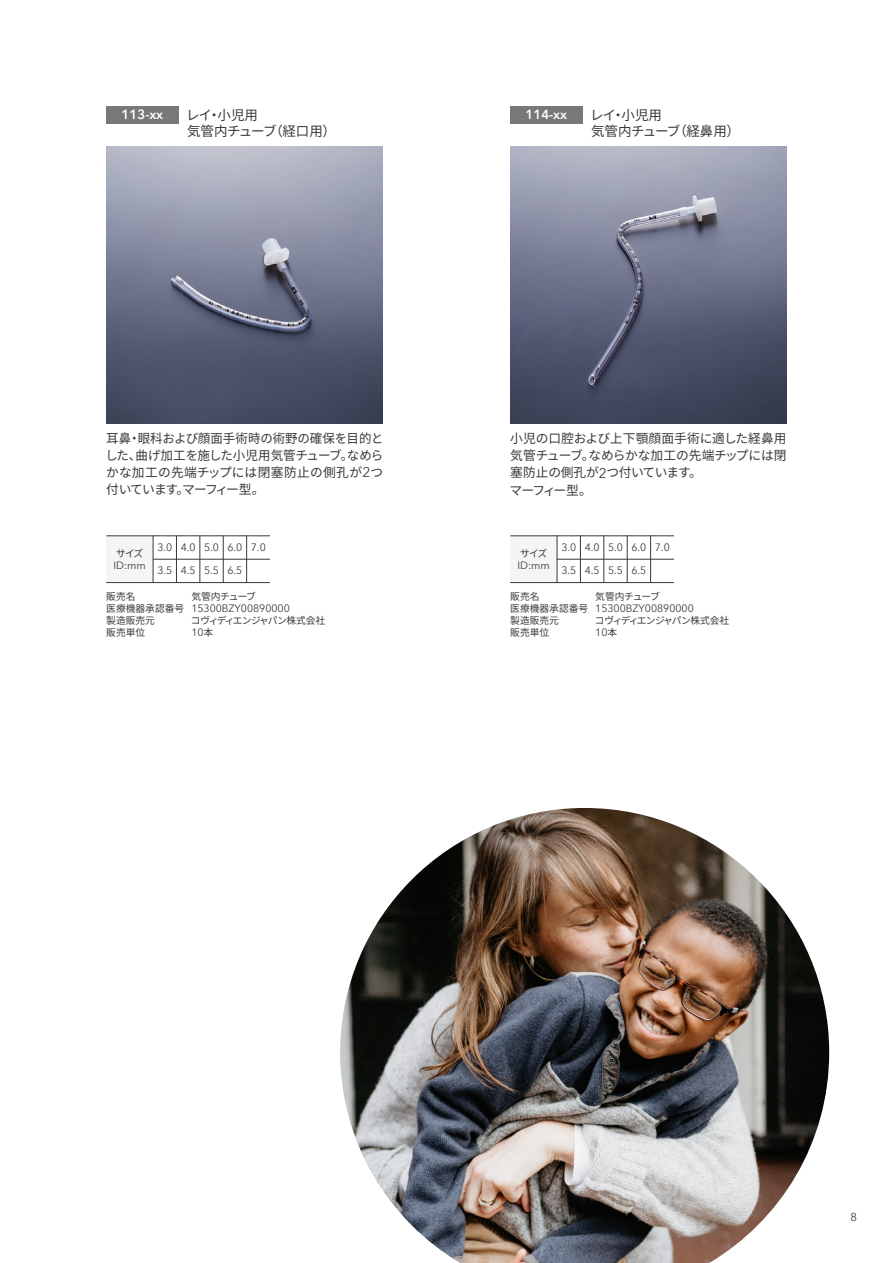
<style>
.page{position:relative;width:893px;height:1263px;background:#fff}
.page>*{position:absolute;margin:0;border:0;box-sizing:border-box;transform-origin:0 0}
.t1{font:13.5px/16.5px "Noto Sans JP";color:#393939}
.t2{font:600 12.9px "Avenir Next World";color:#fff}
.t3{font:12.75px/17.2px "Noto Sans JP";letter-spacing:-.01em;color:#393939;text-align:justify}
.t4{font:11.4px "Avenir Next World";color:#393939}
.t5{font:10.5px "Avenir Next World";color:#393939}
.t6{font:9.75px "Noto Sans JP";letter-spacing:-.035em;color:#393939}
.t7{font:9.75px "Noto Sans JP";letter-spacing:-.065em;color:#393939}
.t8{font:9.75px "Noto Sans JP";letter-spacing:-.06em;color:#393939}
.s1{font-family:"Avenir Next World";font-size:13.8px}
.s2{font-family:"Noto Sans JP";font-size:9.75px}
</style>
<div class="page">
<img style="left:510px;top:147px;width:277px;height:276px">
<img style="left:106px;top:147px;width:277px;height:276px">
<div style="left:106px;top:106px;width:73px;height:17px;background:#787878"></div>
<div style="left:510px;top:106px;width:73px;height:17px;background:#787878"></div>
<div style="left:106px;top:536px;width:47px;height:47px;background:#f5f5f5"></div>
<hr style="left:106px;top:535px;width:164px;height:1px;background:#393939">
<hr style="left:106px;top:582px;width:164px;height:1px;background:#393939">
<hr style="left:153px;top:559px;width:117px;height:1px;background:#393939">
<hr style="left:153px;top:536px;width:1px;height:47px;background:#393939">
<hr style="left:176px;top:536px;width:1px;height:47px;background:#393939">
<hr style="left:200px;top:536px;width:1px;height:47px;background:#393939">
<hr style="left:223px;top:536px;width:1px;height:47px;background:#393939">
<hr style="left:246px;top:536px;width:1px;height:47px;background:#393939">
<div style="left:510px;top:536px;width:47px;height:47px;background:#f5f5f5"></div>
<hr style="left:510px;top:535px;width:164px;height:1px;background:#393939">
<hr style="left:510px;top:582px;width:164px;height:1px;background:#393939">
<hr style="left:557px;top:559px;width:117px;height:1px;background:#393939">
<hr style="left:557px;top:536px;width:1px;height:47px;background:#393939">
<hr style="left:580px;top:536px;width:1px;height:47px;background:#393939">
<hr style="left:604px;top:536px;width:1px;height:47px;background:#393939">
<hr style="left:627px;top:536px;width:1px;height:47px;background:#393939">
<hr style="left:650px;top:536px;width:1px;height:47px;background:#393939">
<img style="left:340px;top:808px;width:489px;height:455px">
<p class="t2" style="left:122px;top:107px;width:43px">113-xx</p>
<p class="t1" style="left:186px;top:107px;width:151px">レイ・小児用<br>気管内チューブ（経口用）</p>
<p class="t2" style="left:526px;top:107px;width:43px">114-xx</p>
<p class="t1" style="left:590px;top:107px;width:151px">レイ・小児用<br>気管内チューブ（経鼻用）</p>
<p class="t3" style="left:105px;top:430px;width:280px">耳鼻・眼科および顔面手術時の術野の確保を目的とした、曲げ加工を施した小児用気管チューブ。なめらかな加工の先端チップには閉塞防止の側孔が<span class="s1">2</span>つ付いています。マーフィー型。</p>
<p class="t3" style="left:510px;top:430px;width:279px;text-align:left">小児の口腔および上下顎顔面手術に適した経鼻用気管チューブ。なめらかな加工の先端チップには閉塞防止の側孔が<span class="s1">2</span>つ付いています。<br>マーフィー型。</p>
<p class="t5" style="left:157px;top:539px;width:16px">3.0</p>
<p class="t5" style="left:157px;top:562px;width:16px">3.5</p>
<p class="t5" style="left:181px;top:539px;width:16px">4.0</p>
<p class="t5" style="left:181px;top:562px;width:16px">4.5</p>
<p class="t5" style="left:204px;top:539px;width:16px">5.0</p>
<p class="t5" style="left:204px;top:562px;width:16px">5.5</p>
<p class="t5" style="left:227px;top:539px;width:16px">6.0</p>
<p class="t5" style="left:227px;top:562px;width:16px">6.5</p>
<p class="t5" style="left:251px;top:539px;width:16px">7.0</p>
<p class="t5" style="left:561px;top:539px;width:16px">3.0</p>
<p class="t5" style="left:561px;top:562px;width:16px">3.5</p>
<p class="t5" style="left:585px;top:539px;width:16px">4.0</p>
<p class="t5" style="left:585px;top:562px;width:16px">4.5</p>
<p class="t5" style="left:608px;top:539px;width:16px">5.0</p>
<p class="t5" style="left:608px;top:562px;width:16px">5.5</p>
<p class="t5" style="left:631px;top:539px;width:16px">6.0</p>
<p class="t5" style="left:631px;top:562px;width:16px">6.5</p>
<p class="t5" style="left:655px;top:539px;width:16px">7.0</p>
<p class="t6" style="left:116px;top:547px;width:29px">サイズ</p>
<p class="t5" style="left:113px;top:557px;width:34px">ID:mm</p>
<p class="t6" style="left:106px;top:591px;width:31px">販売名</p>
<p class="t8" style="left:191px;top:591px;width:66px">気管内チューブ</p>
<p class="t5" style="left:106px;top:600px;width:185px"><span class="s2">医療機器承認番号</span> 15300BZY00890000</p>
<p class="t6" style="left:106px;top:615px;width:50px">製造販売元</p>
<p class="t7" style="left:191px;top:615px;width:136px">コヴィディエンジャパン株式会社</p>
<p class="t6" style="left:106px;top:627px;width:40px">販売単位</p>
<p class="t5" style="left:191px;top:624px;width:23px">10<span class="s2">本</span></p>
<p class="t6" style="left:520px;top:547px;width:29px">サイズ</p>
<p class="t5" style="left:517px;top:557px;width:34px">ID:mm</p>
<p class="t6" style="left:510px;top:591px;width:31px">販売名</p>
<p class="t8" style="left:595px;top:591px;width:66px">気管内チューブ</p>
<p class="t5" style="left:510px;top:600px;width:185px"><span class="s2">医療機器承認番号</span> 15300BZY00890000</p>
<p class="t6" style="left:510px;top:615px;width:50px">製造販売元</p>
<p class="t7" style="left:595px;top:615px;width:136px">コヴィディエンジャパン株式会社</p>
<p class="t6" style="left:510px;top:627px;width:40px">販売単位</p>
<p class="t5" style="left:595px;top:624px;width:23px">10<span class="s2">本</span></p>
<p class="t4" style="left:850px;top:1208px;width:8px">8</p>
</div>
